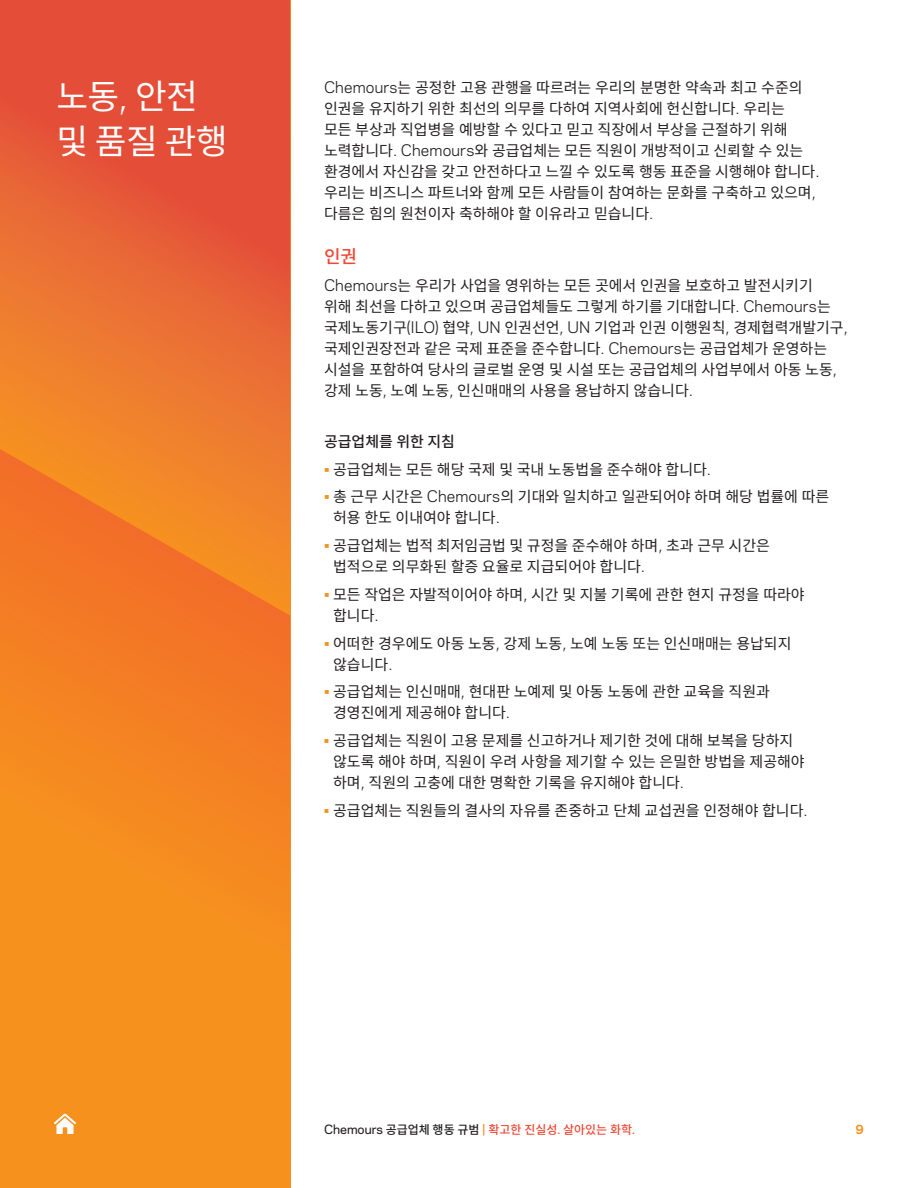
<style>
.page{position:relative;width:918px;height:1188px;background:#fff}
.page>*{position:absolute;margin:0;border:0;box-sizing:border-box;transform-origin:0 0}
.t1{font:34.5px/45px "Noto Sans CJ Kkr";letter-spacing:-.02em;color:#fff}
.t2{font:500 18px "Noto Sans CJ Kkr";color:#ef4835}
.t3{font:15px/21px "Noto Sans CJ Kkr";color:#231f20}
.t4{font:500 15px "Noto Sans CJ Kkr";color:#231f20}
.t5{font:500 12px "Noto Sans CJ Kkr";color:#ef4835}
.t6{font:700 12px "Chemours Sans";color:#f6911e}
.s1{font-family:"Chemours Sans"}
.s2{font-family:"Chemours Sans";color:#f6911e}
.s3{font-family:"Chemours Sans";color:#231f20}
.s4{color:#231f20}
</style>
<div class="page">
<div style="left:0;top:0;width:290px;height:1188px;background:#f6911e"></div>
<svg style="left:0;top:0;width:291px;height:616px;background:#e76135"></svg>
<svg style="left:0;top:441px;width:290px;height:422px"></svg>
<svg style="left:54px;top:1114px;width:22px;height:20px"></svg>
<h1 class="t1" style="left:56px;top:74px;width:173px">노동<span class="s1">,</span> 안전 및품질관행</h1>
<p class="t3" style="left:324px;top:77px;width:497px"><span class="s1">Chemours</span>는 공정한 고용 관행을 따르려는 우리의 분명한 약속과 최고 수준의 인권을 유지하기 위한 최선의 의무를 다하여 지역사회에 헌신합니다<span class="s1">.</span> 우리는<br>모든 부상과 직업병을 예방할 수 있다고 믿고 직장에서 부상을 근절하기 위해 노력합니다<span class="s1">. Chemours</span>와 공급업체는 모든 직원이 개방적이고 신뢰할 수 있는 환경에서 자신감을 갖고 안전하다고 느낄 수 있도록 행동 표준을 시행해야 합니다<span class="s1">. </span>우리는 비즈니스 파트너와 함께 모든 사람들이 참여하는 문화를 구축하고 있으며<span class="s1">, </span>다름은 힘의 원천이자 축하해야 할 이유라고 믿습니다<span class="s1">.</span></p>
<p class="t2" style="left:324px;top:247px;width:35px">인권</p>
<p class="t3" style="left:324px;top:275px;width:525px"><span class="s1">Chemours</span>는 우리가 사업을 영위하는 모든 곳에서 인권을 보호하고 발전시키기<br>위해 최선을 다하고 있으며 공급업체들도 그렇게 하기를 기대합니다<span class="s1">. Chemours</span>는 국제노동기구<span class="s1">(ILO)</span> 협약<span class="s1">, UN</span> 인권선언<span class="s1">, UN</span> 기업과 인권 이행원칙<span class="s1">,</span> 경제협력개발기구<span class="s1">, </span>국제인권장전과 같은 국제 표준을 준수합니다<span class="s1">. Chemours</span>는 공급업체가 운영하는 시설을 포함하여 당사의 글로벌 운영 및 시설 또는 공급업체의 사업부에서 아동 노동<span class="s1">, </span>강제 노동<span class="s1">,</span> 노예 노동<span class="s1">,</span> 인신매매의 사용을 용납하지 않습니다<span class="s1">.</span></p>
<p class="t4" style="left:324px;top:433px;width:133px">공급업체를 위한 지침</p>
<p class="t3" style="left:324px;top:459px;width:389px"><span class="s2">•</span> 공급업체는 모든 해당 국제 및 국내 노동법을 준수해야 합니다<span class="s1">.</span></p>
<p class="t3" style="left:333px;top:487px;width:498px;text-indent:-9px"><span class="s2">•</span> 총 근무 시간은 <span class="s1">Chemours</span>의 기대와 일치하고 일관되어야 하며 해당 법률에 따른 허용 한도 이내여야 합니다<span class="s1">.</span></p>
<p class="t3" style="left:333px;top:536px;width:438px;text-indent:-9px"><span class="s2">•</span> 공급업체는 법적 최저임금법 및 규정을 준수해야 하며<span class="s1">,</span> 초과 근무 시간은 법적으로 의무화된 할증 요율로 지급되어야 합니다<span class="s1">.</span></p>
<p class="t3" style="left:333px;top:584px;width:473px;text-indent:-9px"><span class="s2">•</span> 모든 작업은 자발적이어야 하며<span class="s1">,</span> 시간 및 지불 기록에 관한 현지 규정을 따라야 합니다<span class="s1">.</span></p>
<p class="t3" style="left:333px;top:633px;width:460px;text-indent:-9px"><span class="s2">•</span> 어떠한 경우에도 아동 노동<span class="s1">,</span> 강제 노동<span class="s1">,</span> 노예 노동 또는 인신매매는 용납되지 않습니다<span class="s1">.</span></p>
<p class="t3" style="left:333px;top:682px;width:438px;text-indent:-9px"><span class="s2">•</span> 공급업체는 인신매매<span class="s1">,</span> 현대판 노예제 및 아동 노동에 관한 교육을 직원과 경영진에게 제공해야 합니다<span class="s1">.</span></p>
<p class="t3" style="left:333px;top:731px;width:473px;text-indent:-9px"><span class="s2">•</span> 공급업체는 직원이 고용 문제를 신고하거나 제기한 것에 대해 보복을 당하지 않도록 해야 하며<span class="s1">,</span> 직원이 우려 사항을 제기할 수 있는 은밀한 방법을 제공해야 하며<span class="s1">,</span> 직원의 고충에 대한 명확한 기록을 유지해야 합니다<span class="s1">.</span></p>
<p class="t3" style="left:324px;top:800px;width:485px"><span class="s2">•</span> 공급업체는 직원들의 결사의 자유를 존중하고 단체 교섭권을 인정해야 합니다<span class="s1">.</span></p>
<p class="t5" style="left:324px;top:1123px;width:313px"><span class="s3">Chemours</span> <span class="s4">공급업체 행동 규범</span> <span class="s2">|</span> 확고한 진실성<span class="s1">.</span> 살아있는 화학<span class="s1">.</span></p>
<p class="t6" style="left:856px;top:1120px;width:10px">9</p>
</div>
